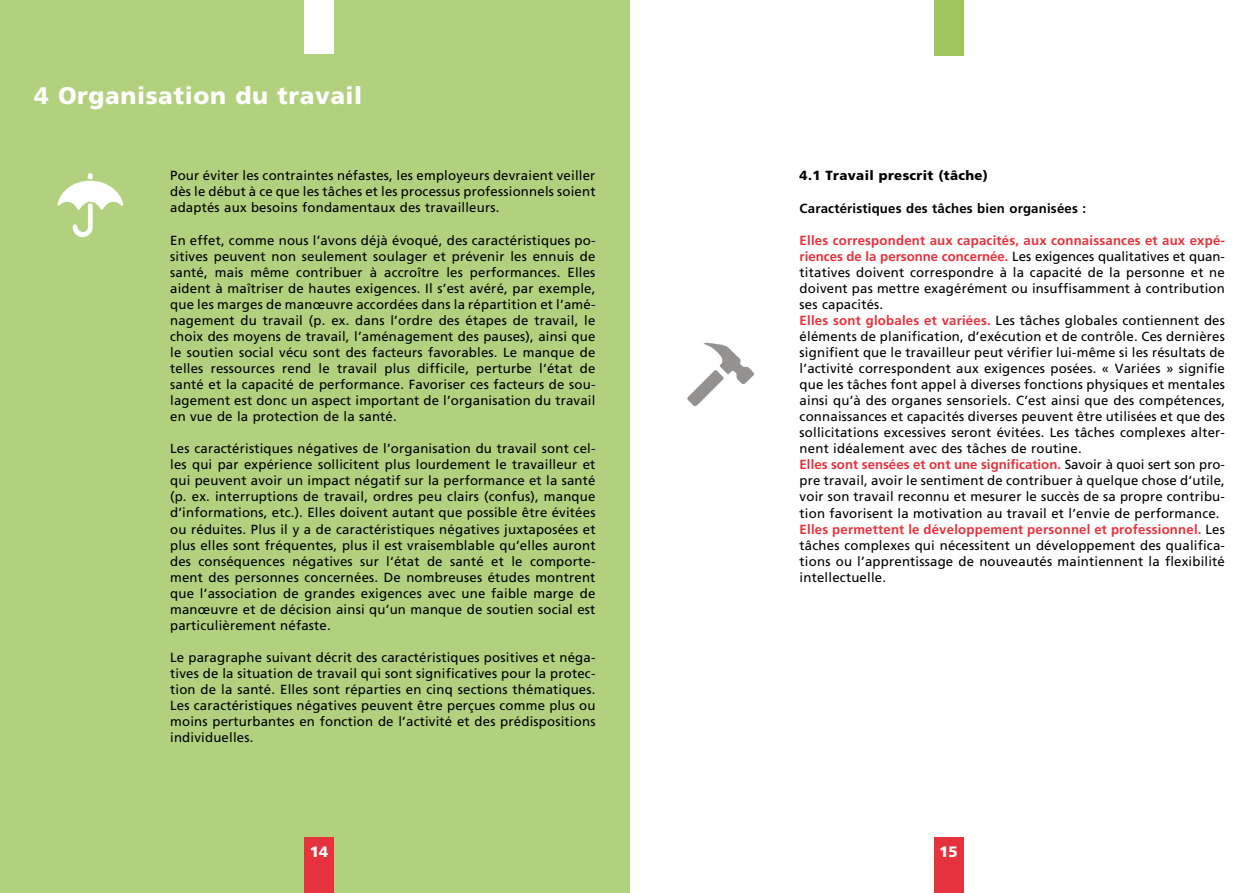
<style>
.page{position:relative;width:1259px;height:893px;background:#fff}
.page>*{position:absolute;margin:0;border:0;box-sizing:border-box;transform-origin:0 0}
.t1{font:900 24px "Frutiger";letter-spacing:.025em;color:#fff}
.t2{font:900 15px "Frutiger";color:#fff}
.t3{font:13.2px/16px "Frutiger";letter-spacing:.015em;color:#000;text-align:justify}
.t4{font:700 13.2px "Frutiger";letter-spacing:.015em;color:#000}
.t5{font:900 13.2px "Frutiger";letter-spacing:.025em;color:#000}
.s1{font-weight:700;color:#e5323d}
</style>
<div class="page">
<div style="left:0;top:0;width:629px;height:893px;background:#b2d17e"></div>
<div style="left:933px;top:0;width:30px;height:55px;background:#9fc65e"></div>
<div style="left:304px;top:0;width:30px;height:54px;background:#fff"></div>
<img style="left:58px;top:173px;width:66px;height:65px">
<div style="left:304px;top:838px;width:30px;height:55px;background:#e5323d"></div>
<div style="left:933px;top:838px;width:30px;height:55px;background:#e5323d"></div>
<img style="left:687px;top:342px;width:66px;height:65px">
<h1 class="t1" style="left:34px;top:81px;width:330px">4 Organisation du travail</h1>
<p class="t3" style="left:170px;top:168px;width:427px">Pour éviter les contraintes néfastes, les employeurs devraient veiller dès le début à ce que les tâches et les processus professionnels soient adaptés aux besoins fondamentaux des travailleurs.</p>
<p class="t3" style="left:170px;top:232px;width:427px">En effet, comme nous l’avons déjà évoqué, des caractéristiques po&shy;sitives peuvent non seulement soulager et prévenir les ennuis de santé, mais même contribuer à accroître les performances. Elles aident à maîtriser de hautes exigences. Il s’est avéré, par exemple, que les marges de manœuvre accordées dans la répartition et l’amé&shy;nagement du travail (p. ex. dans l’ordre des étapes de travail, le choix des moyens de travail, l’aménagement des pauses), ainsi que le soutien social vécu sont des facteurs favorables. Le manque de telles ressources rend le travail plus difficile, perturbe l‘état de santé et la capacité de performance. Favoriser ces facteurs de sou&shy;lagement est donc un aspect important de l’organisation du travail en vue de la protection de la santé.</p>
<p class="t3" style="left:170px;top:441px;width:427px">Les caractéristiques négatives de l’organisation du travail sont cel&shy;les qui par expérience sollicitent plus lourdement le travailleur et qui peuvent avoir un impact négatif sur la performance et la santé (p. ex. interruptions de travail, ordres peu clairs (confus), manque d’informations, etc.). Elles doivent autant que possible être évitées ou réduites. Plus il y a de caractéristiques négatives juxtaposées et plus elles sont fréquentes, plus il est vraisemblable qu’elles auront des conséquences négatives sur l‘état de santé et le comporte&shy;ment des personnes concernées. De nombreuses études montrent que l’association de grandes exigences avec une faible marge de manœuvre et de décision ainsi qu’un manque de soutien social est particulièrement néfaste.</p>
<p class="t3" style="left:170px;top:649px;width:427px">Le paragraphe suivant décrit des caractéristiques positives et néga&shy;tives de la situation de travail qui sont significatives pour la protec&shy;tion de la santé. Elles sont réparties en cinq sections thématiques.<br>Les caractéristiques négatives peuvent être perçues comme plus ou moins perturbantes en fonction de l’activité et des prédispositions individuelles.</p>
<p class="t5" style="left:799px;top:168px;width:190px">4.1 Travail prescrit (tâche)</p>
<p class="t4" style="left:799px;top:200px;width:288px">Caractéristiques des tâches bien organisées :</p>
<p class="t3" style="left:799px;top:232px;width:427px;text-align:left"><span class="s1">Elles correspondent aux capacités, aux connaissances et aux expé&shy;riences de la personne concernée.</span> Les exigences qualitatives et quan&shy;titatives doivent correspondre à la capacité de la personne et ne doivent pas mettre exagérément ou insuffisamment à contribution ses capacités.<br><span class="s1">Elles sont globales et variées.</span> Les tâches globales contiennent des éléments de planification, d’exécution et de contrôle. Ces dernières signifient que le travailleur peut vérifier lui-même si les résultats de l’activité correspondent aux exigences posées. « Variées » signifie que les tâches font appel à diverses fonctions physiques et mentales ainsi qu’à des organes sensoriels. C’est ainsi que des compétences, connaissances et capacités diverses peuvent être utilisées et que des sollicitations excessives seront évitées. Les tâches complexes alter&shy;nent idéalement avec des tâches de routine.<br><span class="s1">Elles sont sensées et ont une signification.</span> Savoir à quoi sert son pro&shy;pre travail, avoir le sentiment de contribuer à quelque chose d‘utile, voir son travail reconnu et mesurer le succès de sa propre contribu&shy;tion favorisent la motivation au travail et l’envie de performance.<br><span class="s1">Elles permettent le développement personnel et professionnel.</span> Les tâches complexes qui nécessitent un développement des qualifica&shy;tions ou l’apprentissage de nouveautés maintiennent la flexibilité intellectuelle.</p>
<p class="t2" style="left:310px;top:842px;width:20px">14</p>
<p class="t2" style="left:939px;top:842px;width:20px">15</p>
</div>
